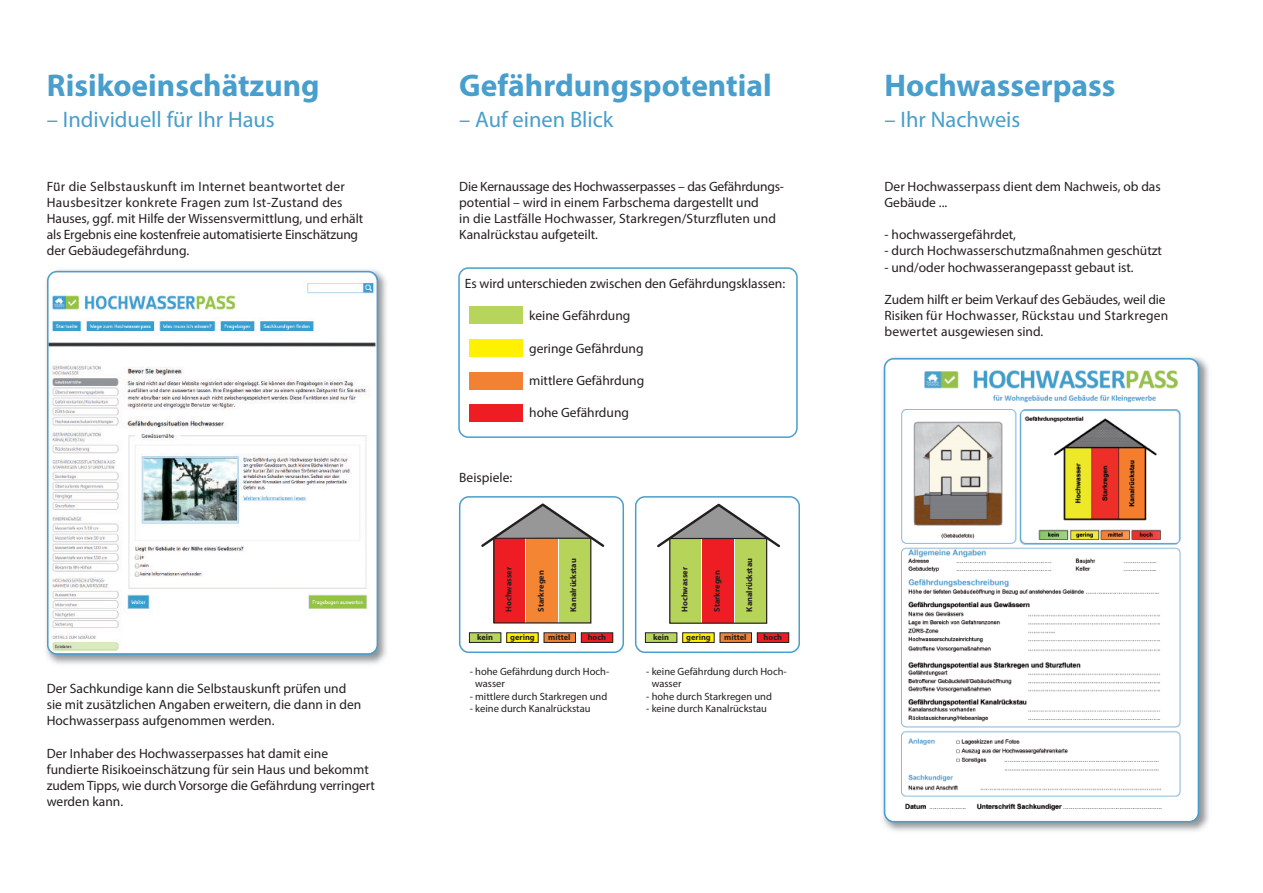
<style>
.page{position:relative;width:1263px;height:893px;background:#fff}
.page>*{position:absolute;margin:0;border:0;box-sizing:border-box;transform-origin:0 0}
.t1{font:700 31.5px "Myriad Pro";color:#489ecc}
.t2{font:22.5px "Myriad Pro";color:#489ecc}
.t3{font:13.5px/16.2px "Myriad Pro";color:#231f20}
.t4{font:10.5px/12.6px "Myriad Pro";color:#231f20}
.t5{font:700 8.4px "Myriad Pro";color:#231f20}
.s1{font-family:"Baskerville";font-weight:700;font-style:italic}
</style>
<div class="page">
<svg style="left:458px;top:267px;width:340px;height:171px"></svg>
<svg style="left:459px;top:496px;width:165px;height:157px"></svg>
<div style="left:493px;top:538px;width:98px;height:85px;border:1px solid #231f20"></div>
<div style="left:469px;top:307px;width:54px;height:17px;background:#b7d55a"></div>
<div style="left:469px;top:339px;width:54px;height:18px;background:#fff101"></div>
<div style="left:469px;top:372px;width:54px;height:17px;background:#f28233"></div>
<div style="left:469px;top:404px;width:54px;height:17px;background:#ee1d23"></div>
<div style="left:469px;top:633px;width:32px;height:9px;background:#b7d55a"></div>
<div style="left:469px;top:632px;width:32px;height:11px;border:1px solid #231f20"></div>
<div style="left:507px;top:633px;width:31px;height:9px;background:#fff101"></div>
<div style="left:506px;top:632px;width:33px;height:11px;border:1px solid #231f20"></div>
<div style="left:544px;top:633px;width:31px;height:9px;background:#f28233"></div>
<div style="left:544px;top:632px;width:32px;height:11px;border:1px solid #231f20"></div>
<div style="left:581px;top:633px;width:32px;height:9px;background:#ee1d23"></div>
<div style="left:581px;top:632px;width:32px;height:11px;border:1px solid #231f20"></div>
<svg style="left:635px;top:496px;width:165px;height:157px"></svg>
<div style="left:669px;top:538px;width:98px;height:86px;border:1px solid #231f20"></div>
<div style="left:645px;top:633px;width:32px;height:9px;background:#b7d55a"></div>
<div style="left:645px;top:632px;width:32px;height:11px;border:1px solid #231f20"></div>
<div style="left:683px;top:633px;width:31px;height:9px;background:#fff101"></div>
<div style="left:682px;top:632px;width:32px;height:11px;border:1px solid #231f20"></div>
<div style="left:720px;top:633px;width:31px;height:9px;background:#f28233"></div>
<div style="left:720px;top:632px;width:32px;height:11px;border:1px solid #231f20"></div>
<div style="left:757px;top:633px;width:32px;height:9px;background:#ee1d23"></div>
<div style="left:757px;top:632px;width:32px;height:11px;border:1px solid #231f20"></div>
<img style="left:882px;top:357px;width:327px;height:474px">
<svg style="left:884px;top:358px;width:315px;height:464px"></svg>
<img style="left:46px;top:269px;width:341px;height:395px">
<svg style="left:47px;top:271px;width:331px;height:384px"></svg>
<h1 class="t1" style="left:47px;top:74px;width:274px">Risikoeinschätzung</h1>
<h2 class="t2" style="left:47px;top:111px;width:230px">– Individuell für Ihr Haus</h2>
<p class="t3" style="left:47px;top:179px;width:318px">Fu<span class="s1">̈</span>r die Selbstauskunft im Internet beantwortet der Hausbesitzer konkrete Fragen zum Ist-Zustand des Hauses, ggf. mit Hilfe der Wissensvermittlung, und erhält als Ergebnis eine kostenfreie automatisierte Einschätzung der Gebäudegefährdung.</p>
<p class="t3" style="left:47px;top:681px;width:316px">Der Sachkundige kann die Selbstauskunft prüfen und sie mit zusätzlichen Angaben erweitern, die dann in den<br>Hochwasserpass aufgenommen werden.</p>
<p class="t3" style="left:47px;top:746px;width:329px">Der Inhaber des Hochwasserpasses hat damit eine fundierte Risikoeinschätzung für sein Haus und bekommt zudem Tipps, wie durch Vorsorge die Gefährdung verringert werden kann.</p>
<h1 class="t1" style="left:459px;top:74px;width:314px">Gefährdungspotential</h1>
<h2 class="t2" style="left:459px;top:111px;width:156px">– Auf einen Blick</h2>
<p class="t3" style="left:459px;top:179px;width:326px">Die Kernaussage des Hochwasserpasses – das Gefährdungs&shy;potential – wird in einem Farbschema dargestellt und<br>in die Lastfälle Hochwasser, Starkregen/Sturzfluten und Kanalrückstau aufgeteilt.</p>
<p class="t3" style="left:465px;top:276px;width:322px">Es wird unterschieden zwischen den Gefährdungsklassen:</p>
<p class="t3" style="left:529px;top:309px;width:103px">keine Gefährdung</p>
<p class="t3" style="left:529px;top:341px;width:116px">geringe Gefährdung</p>
<p class="t3" style="left:529px;top:373px;width:117px">mittlere Gefährdung</p>
<p class="t3" style="left:529px;top:406px;width:101px">hohe Gefährdung</p>
<p class="t3" style="left:459px;top:471px;width:54px">Beispiele:</p>
<p class="t5" style="left:477px;top:634px;width:18px">kein</p>
<p class="t5" style="left:505px;top:612px;width:46px;rotate:-90deg">Hochwasser</p>
<p class="t5" style="left:538px;top:612px;width:43px;rotate:-90deg">Starkregen</p>
<p class="t5" style="left:570px;top:612px;width:55px;rotate:-90deg">Kanalrückstau</p>
<p class="t5" style="left:510px;top:634px;width:26px">gering</p>
<p class="t5" style="left:548px;top:634px;width:24px">mittel</p>
<p class="t5" style="left:588px;top:634px;width:20px">hoch</p>
<p class="t5" style="left:653px;top:634px;width:18px">kein</p>
<p class="t5" style="left:681px;top:612px;width:46px;rotate:-90deg">Hochwasser</p>
<p class="t5" style="left:714px;top:612px;width:43px;rotate:-90deg">Starkregen</p>
<p class="t5" style="left:746px;top:612px;width:55px;rotate:-90deg">Kanalrückstau</p>
<p class="t5" style="left:686px;top:634px;width:26px">gering</p>
<p class="t5" style="left:724px;top:634px;width:24px">mittel</p>
<p class="t5" style="left:764px;top:634px;width:20px">hoch</p>
<p class="t4" style="left:475px;top:666px;width:136px;text-indent:-5px">- hohe Gefährdung durch Hoch&shy;wasser</p>
<p class="t4" style="left:470px;top:691px;width:139px">- mittlere durch Starkregen und</p>
<p class="t4" style="left:470px;top:703px;width:122px">- keine durch Kanalrückstau</p>
<p class="t4" style="left:652px;top:666px;width:137px;text-indent:-5px">- keine Gefährdung durch Hoch&shy;wasser</p>
<p class="t4" style="left:646px;top:691px;width:127px">- hohe durch Starkregen und</p>
<p class="t4" style="left:646px;top:703px;width:122px">- keine durch Kanalrückstau</p>
<h1 class="t1" style="left:884px;top:74px;width:233px">Hochwasserpass</h1>
<h2 class="t2" style="left:884px;top:111px;width:137px">– Ihr Nachweis</h2>
<p class="t3" style="left:884px;top:179px;width:278px">Der Hochwasserpass dient dem Nachweis, ob das<br>Gebäude ...</p>
<p class="t3" style="left:884px;top:228px;width:133px">- hochwassergefährdet,</p>
<p class="t3" style="left:884px;top:244px;width:279px">- durch Hochwasserschutzmaßnahmen geschützt</p>
<p class="t3" style="left:884px;top:260px;width:251px">- und/oder hochwasserangepasst gebaut ist.</p>
<p class="t3" style="left:884px;top:292px;width:285px">Zudem hilft er beim Verkauf des Gebäudes, weil die<br>Risiken für Hochwasser, Rückstau und Starkregen bewertet ausgewiesen sind.</p>
</div>
